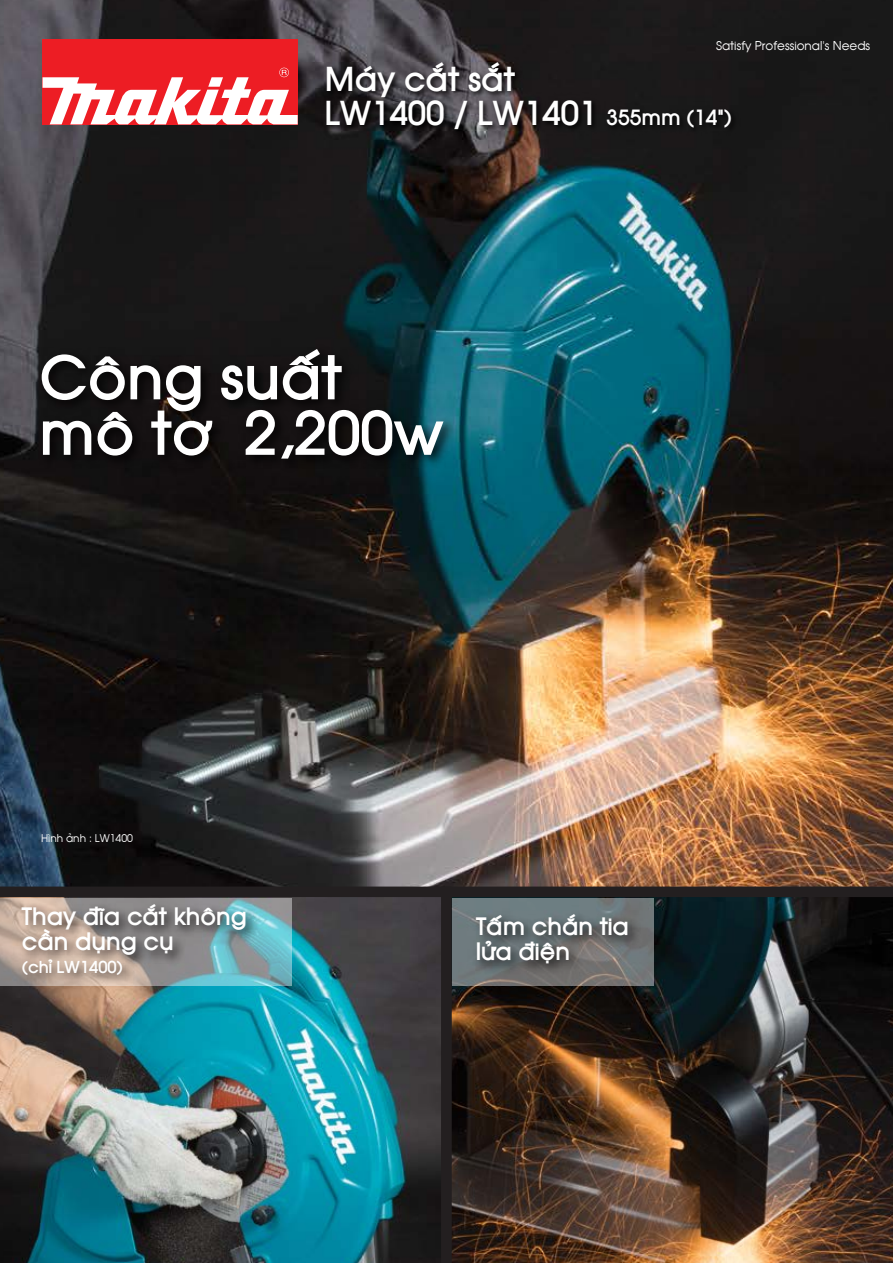
<style>
.page{position:relative;width:893px;height:1263px;background:#fff}
.page>*{position:absolute;margin:0;border:0;box-sizing:border-box;transform-origin:0 0}
.t1{font:700 60px/55.5px "VU Heo May";color:#fff}
.t2{font:700 33px "VU Heo May";color:#fff}
.t3{font:700 24px/25.5px "VU Heo May";color:#fff}
.t4{font:700 16.5px "VU Heo May";color:#fff}
.t5{font:12px "VU Heo May";color:#fff}
.t6{font:10.5px "VU Heo May";color:#fff}
.s1{font-size:21px}
</style>
<div class="page">
<img style="left:0;top:0;width:893px;height:886px">
<img style="left:0;top:886px;width:441px;height:377px">
<img style="left:441px;top:886px;width:452px;height:377px">
<img style="left:30px;top:339px;width:470px;height:175px">
<svg style="left:0;top:898px;width:292px;height:87px;background:#89b1b5"></svg>
<div style="left:452px;top:898px;width:202px;height:87px;background:#6f7b7f"></div>
<img style="left:13px;top:895px;width:259px;height:81px">
<img style="left:13px;top:950px;width:175px;height:57px">
<img style="left:467px;top:905px;width:250px;height:109px">
<img style="left:320px;top:92px;width:420px;height:49px">
<img style="left:320px;top:58px;width:204px;height:48px">
<div style="left:43px;top:39px;width:255px;height:85px;background:#ed1d24"></div>
<svg style="left:43px;top:68px;width:255px;height:56px"></svg>
<h2 class="t2" style="left:324px;top:55px;width:192px">Máy cắt sắt</h2>
<p class="t5" style="left:716px;top:37px;width:156px">Satisfy Professional's Needs</p>
<h2 class="t2" style="left:324px;top:89px;width:409px">LW1400 / LW1401 <span class="s1">355mm (14")</span></h2>
<h1 class="t1" style="left:39px;top:345px;width:406px">Công suất mô tơ 2,200w</h1>
<p class="t6" style="left:41px;top:830px;width:93px">Hình ảnh : LW1400</p>
<p class="t3" style="left:22px;top:901px;width:226px">Thay đĩa cắt không cần dụng cụ</p>
<p class="t4" style="left:22px;top:955px;width:102px">(chỉ LW1400)</p>
<p class="t3" style="left:476px;top:912px;width:154px">Tấm chắn tia lửa điện</p>
</div>
